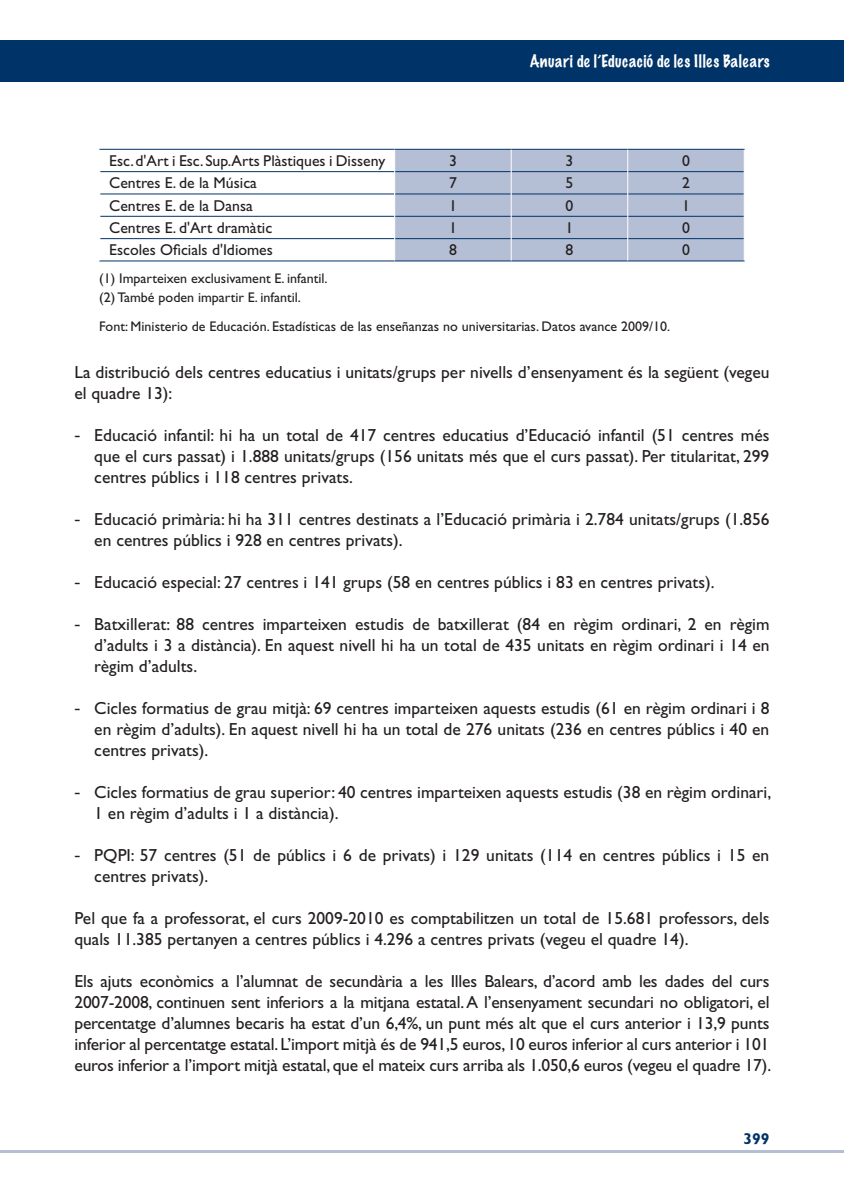
<style>
.page{position:relative;width:844px;height:1191px;background:#fff}
.page>*{position:absolute;margin:0;border:0;box-sizing:border-box;transform-origin:0 0}
.t1{font:17.5px/21px "Gill Sans Std";color:#231f20}
.t2{font:15.75px "Gill Sans Std";color:#231f20}
.t3{font:100 15.75px "Marker Felt";letter-spacing:.03em;color:#fff}
.t4{font:700 15.75px "Gill Sans";color:#003367}
.t5{font:14px/18.9px "Gill Sans Std";color:#231f20}
.s1{font-family:"Arial"}
</style>
<div class="page">
<div style="left:0;top:40px;width:843px;height:42px;background:#003367"></div>
<hr style="left:0;top:1150px;width:843px;height:2px;background:#b4bed5">
<hr style="left:99px;top:149px;width:295px;height:1px;background:#003367">
<hr style="left:100px;top:171px;width:294px;height:1px;background:#003367">
<hr style="left:100px;top:193px;width:294px;height:1px;background:#003367">
<hr style="left:100px;top:216px;width:294px;height:1px;background:#003367">
<hr style="left:100px;top:238px;width:294px;height:1px;background:#003367">
<hr style="left:99px;top:260px;width:295px;height:1px;background:#003367">
<svg style="left:394px;top:149px;width:350px;height:112px;background:#acb8d0"></svg>
<p class="t3" style="left:529px;top:50px;width:241px">Anuari de l’Educació de les Illes Balears</p>
<p class="t2" style="left:109px;top:151px;width:277px">Esc. d'Art i Esc. Sup.Arts Plàstiques i Disseny</p>
<p class="t2" style="left:449px;top:151px;width:9px">3</p>
<p class="t2" style="left:565px;top:151px;width:9px">3</p>
<p class="t2" style="left:682px;top:151px;width:9px">0</p>
<p class="t2" style="left:109px;top:174px;width:149px">Centres E. de la Música</p>
<p class="t2" style="left:449px;top:174px;width:9px">7</p>
<p class="t2" style="left:565px;top:174px;width:9px">5</p>
<p class="t2" style="left:682px;top:174px;width:9px">2</p>
<p class="t2" style="left:109px;top:196px;width:145px">Centres E. de la Dansa</p>
<p class="t2" style="left:449px;top:196px;width:9px">1</p>
<p class="t2" style="left:565px;top:196px;width:9px">0</p>
<p class="t2" style="left:682px;top:196px;width:9px">1</p>
<p class="t2" style="left:109px;top:218px;width:164px">Centres E. d'Art dramàtic</p>
<p class="t2" style="left:449px;top:218px;width:9px">1</p>
<p class="t2" style="left:565px;top:218px;width:9px">1</p>
<p class="t2" style="left:682px;top:218px;width:9px">0</p>
<p class="t2" style="left:109px;top:241px;width:165px">Escoles Oficials d'Idiomes</p>
<p class="t2" style="left:449px;top:241px;width:9px">8</p>
<p class="t2" style="left:565px;top:241px;width:9px">8</p>
<p class="t2" style="left:682px;top:241px;width:9px">0</p>
<p class="t5" style="left:99px;top:269px;width:230px">(1) Imparteixen exclusivament E. infantil. (2) També poden impartir E. infantil.</p>
<p class="t5" style="left:99px;top:317px;width:572px">Font: Ministerio de Educación. Estadísticas de las enseñanzas no universitarias. Datos avance 2009/10.</p>
<p class="t1" style="left:74px;top:362px;width:696px">La distribució dels centres educatius i unitats/grups per nivells d’ensenyament és la següent (vegeu el quadre 13):</p>
<p class="t1" style="left:94px;top:425px;width:676px;text-align:justify;text-indent:-20px"><span class="s1">-</span> Educació infantil: hi ha un total de 417 centres educatius d’Educació infantil (51 centres més que el curs passat) i 1.888 unitats/grups (156 unitats més que el curs passat). Per titularitat, 299 centres públics i 118 centres privats.</p>
<p class="t1" style="left:94px;top:509px;width:676px;text-indent:-20px"><span class="s1">-</span> Educació primària: hi ha 311 centres destinats a l’Educació primària i 2.784 unitats/grups (1.856 en centres públics i 928 en centres privats).</p>
<p class="t1" style="left:74px;top:572px;width:641px"><span class="s1">-</span> Educació especial: 27 centres i 141 grups (58 en centres públics i 83 en centres privats).</p>
<p class="t1" style="left:94px;top:614px;width:676px;text-align:justify;text-indent:-20px"><span class="s1">-</span> Batxillerat: 88 centres imparteixen estudis de batxillerat (84 en règim ordinari, 2 en règim d’adults i 3 a distància). En aquest nivell hi ha un total de 435 unitats en règim ordinari i 14 en règim d’adults.</p>
<p class="t1" style="left:94px;top:698px;width:676px;text-align:justify;text-indent:-20px"><span class="s1">-</span> Cicles formatius de grau mitjà: 69 centres imparteixen aquests estudis (61 en règim ordinari i 8 en règim d’adults). En aquest nivell hi ha un total de 276 unitats (236 en centres públics i 40 en centres privats).</p>
<p class="t1" style="left:94px;top:782px;width:678px;text-indent:-20px"><span class="s1">-</span> Cicles formatius de grau superior: 40 centres imparteixen aquests estudis (38 en règim ordinari,<br>1 en règim d’adults i 1 a distància).</p>
<p class="t1" style="left:94px;top:845px;width:676px;text-indent:-20px"><span class="s1">-</span> PQPI: 57 centres (51 de públics i 6 de privats) i 129 unitats (114 en centres públics i 15 en centres privats).</p>
<p class="t1" style="left:74px;top:908px;width:696px">Pel que fa a professorat, el curs 2009-2010 es comptabilitzen un total de 15.681 professors, dels quals 11.385 pertanyen a centres públics i 4.296 a centres privats (vegeu el quadre 14).</p>
<p class="t1" style="left:74px;top:971px;width:698px;text-align:justify">Els ajuts econòmics a l’alumnat de secundària a les Illes Balears, d’acord amb les dades del curs 2007-2008, continuen sent inferiors a la mitjana estatal. A l’ensenyament secundari no obligatori, el percentatge d’alumnes becaris ha estat d’un 6,4%, un punt més alt que el curs anterior i 13,9 punts inferior al percentatge estatal. L’import mitjà és de 941,5 euros, 10 euros inferior al curs anterior i 101 euros inferior a l’import mitjà estatal, que el mateix curs arriba als 1.050,6 euros (vegeu el quadre 17).</p>
<p class="t4" style="left:743px;top:1129px;width:28px">399</p>
</div>
